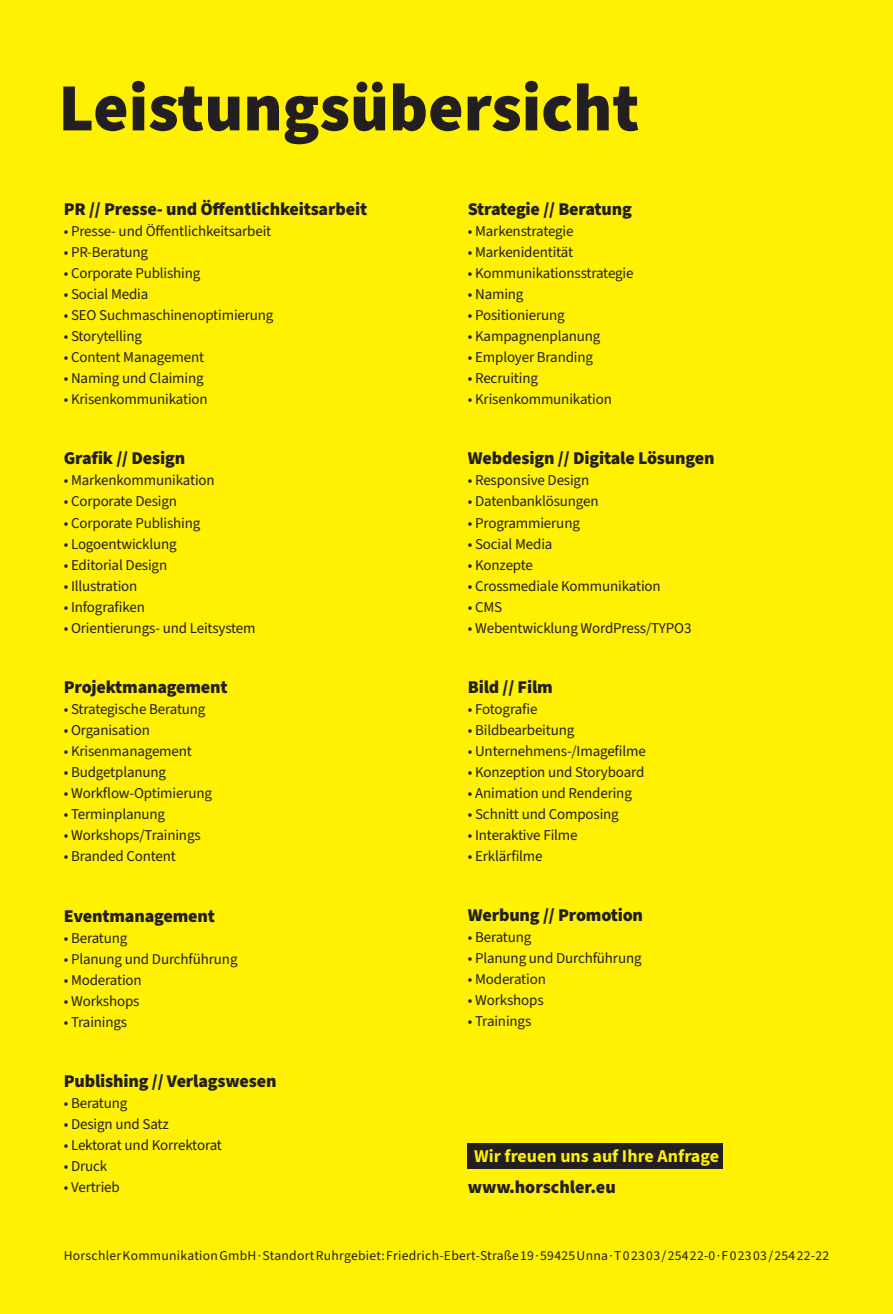
<style>
.page{position:relative;width:893px;height:1314px;background:#fff101}
.page>*{position:absolute;margin:0;border:0;box-sizing:border-box;transform-origin:0 0}
.t1{font:900 67.5px "Source Sans 3";color:#231f20}
.t2{font:900 18px "Source Sans 3";letter-spacing:-.01em;color:#231f20}
.t3{font:700 18px "Source Sans 3";color:#fff101}
.t4{font:15px "Source Sans 3";letter-spacing:-.01em;color:#231f20}
.t5{font:13.5px "Source Sans 3";letter-spacing:.02em;color:#231f20}
</style>
<div class="page">
<div style="left:468px;top:1143px;width:255px;height:25px;background:#231f20"></div>
<h1 class="t1" style="left:58px;top:63px;width:582px">Leistungsübersicht</h1>
<p class="t2" style="left:64px;top:197px;width:305px">PR // Presse- und Öffentlichkeitsarbeit</p>
<p class="t4" style="left:64px;top:222px;width:209px">• Presse- und Öffentlichkeitsarbeit</p>
<p class="t4" style="left:64px;top:243px;width:86px">• PR-Beratung</p>
<p class="t4" style="left:64px;top:264px;width:138px">• Corporate Publishing</p>
<p class="t4" style="left:64px;top:285px;width:86px">• Social Media</p>
<p class="t4" style="left:64px;top:306px;width:211px">• SEO Suchmaschinenoptimierung</p>
<p class="t4" style="left:64px;top:327px;width:80px">• Storytelling</p>
<p class="t4" style="left:64px;top:348px;width:142px">• Content Management</p>
<p class="t4" style="left:64px;top:369px;width:141px">• Naming und Claiming</p>
<p class="t4" style="left:64px;top:390px;width:145px">• Krisenkommunikation</p>
<p class="t2" style="left:64px;top:446px;width:123px">Grafik // Design</p>
<p class="t4" style="left:64px;top:471px;width:152px">• Markenkommunikation</p>
<p class="t4" style="left:64px;top:492px;width:115px">• Corporate Design</p>
<p class="t4" style="left:64px;top:513px;width:138px">• Corporate Publishing</p>
<p class="t4" style="left:64px;top:534px;width:115px">• Logoentwicklung</p>
<p class="t4" style="left:64px;top:555px;width:105px">• Editorial Design</p>
<p class="t4" style="left:64px;top:576px;width:75px">• Illustration</p>
<p class="t4" style="left:64px;top:597px;width:83px">• Infografiken</p>
<p class="t4" style="left:64px;top:618px;width:193px">• Orientierungs- und Leitsystem</p>
<p class="t2" style="left:64px;top:674px;width:165px">Projektmanagement</p>
<p class="t4" style="left:64px;top:699px;width:143px">• Strategische Beratung</p>
<p class="t4" style="left:64px;top:720px;width:88px">• Organisation</p>
<p class="t4" style="left:64px;top:741px;width:130px">• Krisenmanagement</p>
<p class="t4" style="left:64px;top:762px;width:104px">• Budgetplanung</p>
<p class="t4" style="left:64px;top:783px;width:150px">• Workflow-Optimierung</p>
<p class="t4" style="left:64px;top:804px;width:103px">• Terminplanung</p>
<p class="t4" style="left:64px;top:825px;width:138px">• Workshops/Trainings</p>
<p class="t4" style="left:64px;top:846px;width:114px">• Branded Content</p>
<p class="t2" style="left:64px;top:904px;width:153px">Eventmanagement</p>
<p class="t4" style="left:64px;top:929px;width:65px">• Beratung</p>
<p class="t4" style="left:64px;top:950px;width:175px">• Planung und Durchführung</p>
<p class="t4" style="left:64px;top:971px;width:79px">• Moderation</p>
<p class="t4" style="left:64px;top:992px;width:77px">• Workshops</p>
<p class="t4" style="left:64px;top:1013px;width:65px">• Trainings</p>
<p class="t2" style="left:64px;top:1069px;width:214px">Publishing // Verlagswesen</p>
<p class="t4" style="left:64px;top:1094px;width:65px">• Beratung</p>
<p class="t4" style="left:64px;top:1115px;width:107px">• Design und Satz</p>
<p class="t4" style="left:64px;top:1136px;width:160px">• Lektorat und Korrektorat</p>
<p class="t4" style="left:64px;top:1157px;width:45px">• Druck</p>
<p class="t4" style="left:64px;top:1178px;width:58px">• Vertrieb</p>
<p class="t2" style="left:468px;top:197px;width:165px">Strategie // Beratung</p>
<p class="t4" style="left:468px;top:222px;width:107px">• Markenstrategie</p>
<p class="t4" style="left:468px;top:243px;width:107px">• Markenidentität</p>
<p class="t4" style="left:468px;top:264px;width:167px">• Kommunikationsstrategie</p>
<p class="t4" style="left:468px;top:285px;width:57px">• Naming</p>
<p class="t4" style="left:468px;top:306px;width:98px">• Positionierung</p>
<p class="t4" style="left:468px;top:327px;width:134px">• Kampagnenplanung</p>
<p class="t4" style="left:468px;top:348px;width:127px">• Employer Branding</p>
<p class="t4" style="left:468px;top:369px;width:72px">• Recruiting</p>
<p class="t4" style="left:468px;top:390px;width:145px">• Krisenkommunikation</p>
<p class="t2" style="left:468px;top:446px;width:248px">Webdesign // Digitale Lösungen</p>
<p class="t4" style="left:468px;top:471px;width:123px">• Responsive Design</p>
<p class="t4" style="left:468px;top:492px;width:132px">• Datenbanklösungen</p>
<p class="t4" style="left:468px;top:513px;width:114px">• Programmierung</p>
<p class="t4" style="left:468px;top:534px;width:86px">• Social Media</p>
<p class="t4" style="left:468px;top:555px;width:67px">• Konzepte</p>
<p class="t4" style="left:468px;top:576px;width:194px">• Crossmediale Kommunikation</p>
<p class="t4" style="left:468px;top:597px;width:36px">• CMS</p>
<p class="t4" style="left:468px;top:618px;width:225px">• Webentwicklung WordPress/TYPO3</p>
<p class="t2" style="left:468px;top:674px;width:87px">Bild // Film</p>
<p class="t4" style="left:468px;top:699px;width:71px">• Fotografie</p>
<p class="t4" style="left:468px;top:720px;width:108px">• Bildbearbeitung</p>
<p class="t4" style="left:468px;top:741px;width:180px">• Unternehmens-/Imagefilme</p>
<p class="t4" style="left:468px;top:762px;width:178px">• Konzeption und Storyboard</p>
<p class="t4" style="left:468px;top:783px;width:166px">• Animation und Rendering</p>
<p class="t4" style="left:468px;top:804px;width:152px">• Schnitt und Composing</p>
<p class="t4" style="left:468px;top:825px;width:111px">• Interaktive Filme</p>
<p class="t4" style="left:468px;top:846px;width:76px">• Erklärfilme</p>
<p class="t2" style="left:468px;top:902px;width:177px">Werbung // Promotion</p>
<p class="t4" style="left:468px;top:927px;width:65px">• Beratung</p>
<p class="t4" style="left:468px;top:948px;width:175px">• Planung und Durchführung</p>
<p class="t4" style="left:468px;top:969px;width:79px">• Moderation</p>
<p class="t4" style="left:468px;top:990px;width:77px">• Workshops</p>
<p class="t4" style="left:468px;top:1011px;width:65px">• Trainings</p>
<p class="t3" style="left:474px;top:1144px;width:246px">Wir freuen uns auf Ihre Anfrage</p>
<p class="t2" style="left:468px;top:1175px;width:150px">www.horschler.eu</p>
<p class="t5" style="left:64px;top:1247px;width:767px">Horschler Kommunikation GmbH · Standort Ruhrgebiet: Friedrich-Ebert-Straße 19 · 59425 Unna · T 0 23 03 / 254 22-0 · F 0 23 03 / 254 22-22</p>
</div>
